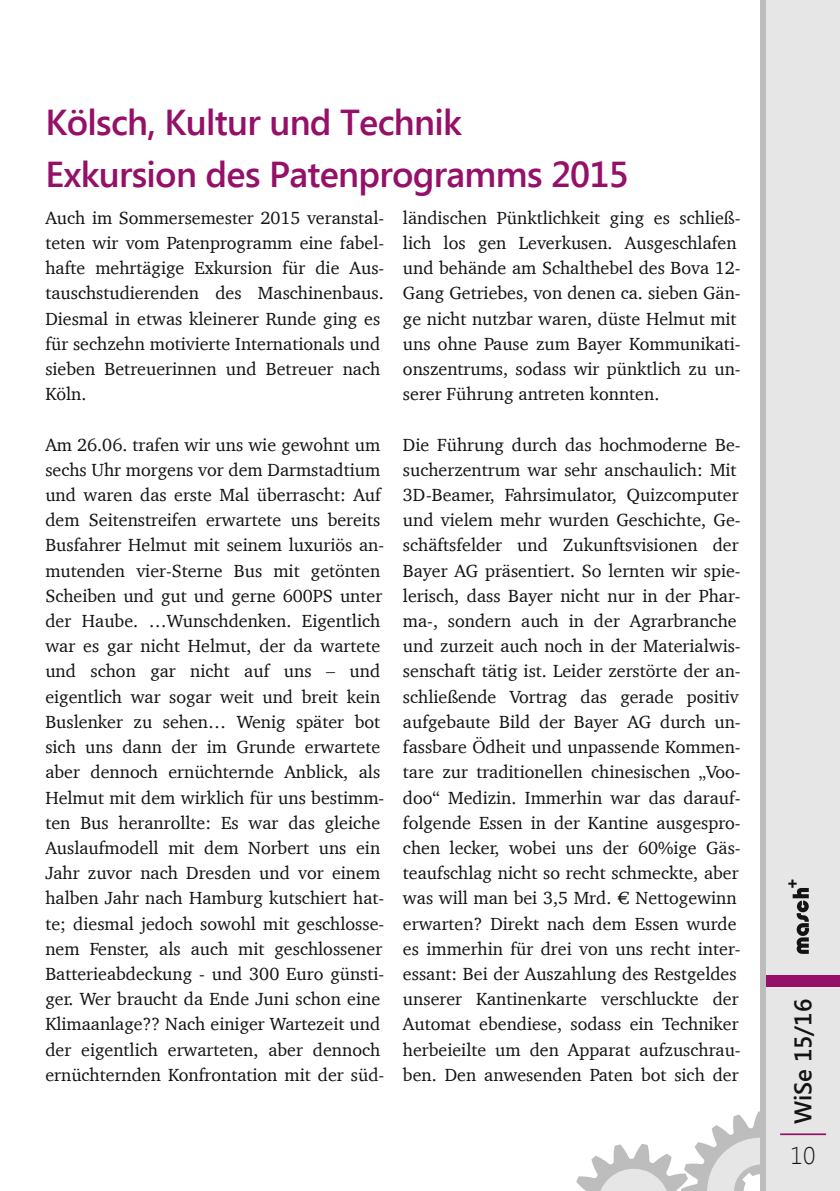
<style>
.page{position:relative;width:840px;height:1191px;background:#fff}
.page>*{position:absolute;margin:0;border:0;box-sizing:border-box;transform-origin:0 0}
.t1{font:600 36px/52px "Segoe UI";letter-spacing:-.02em;color:#941069}
.t2{font:600 24px "Segoe UI";color:#151312}
.t3{font:300 24px "Segoe UI";color:#151312}
.t4{font:18px/25.2px "Charter";color:#151312}
</style>
<div class="page">
<svg style="left:576px;top:1111px;width:184px;height:80px"></svg>
<div style="left:760px;top:0;width:17px;height:1191px;background:#bdbdbd"></div>
<div style="left:765px;top:0;width:74px;height:1191px;background:#e6e6e6"></div>
<svg style="left:788px;top:879px;width:20px;height:75px"></svg>
<div style="left:765px;top:975px;width:74px;height:11px;background:#941069"></div>
<hr style="left:779px;top:1133px;width:46px;height:2px;background:#941069">
<h1 class="t1" style="left:45px;top:100px;width:584px">Kölsch, Kultur und Technik<br>Exkursion des Patenprogramms 2015</h1>
<p class="t4" style="left:45px;top:206px;width:340px">Auch im Sommersemester 2015 veranstal&shy;teten wir vom Patenprogramm eine fabel&shy;hafte mehrtägige Exkursion für die Aus&shy;tauschstudierenden des Maschinenbaus.<br>Diesmal in etwas kleinerer Runde ging es für sechzehn motivierte Internationals und sieben Betreuerinnen und Betreuer nach Köln.</p>
<p class="t4" style="left:45px;top:433px;width:340px">Am 26.06. trafen wir uns wie gewohnt um sechs Uhr morgens vor dem Darmstadtium und waren das erste Mal überrascht: Auf dem Seitenstreifen erwartete uns bereits Busfahrer Helmut mit seinem luxuriös an&shy;mutenden vier-Sterne Bus mit getönten Scheiben und gut und gerne 600PS unter der Haube. …Wunschdenken. Eigentlich war es gar nicht Helmut, der da wartete und schon gar nicht auf uns – und eigentlich war sogar weit und breit kein Buslenker zu sehen… Wenig später bot sich uns dann der im Grunde erwartete aber dennoch ernüchternde Anblick, als Helmut mit dem wirklich für uns bestimm&shy;ten Bus heranrollte: Es war das gleiche Auslaufmodell mit dem Norbert uns ein Jahr zuvor nach Dresden und vor einem halben Jahr nach Hamburg kutschiert hat&shy;te; diesmal jedoch sowohl mit geschlosse&shy;nem Fenster, als auch mit geschlossener Batterieabdeckung - und 300 Euro günsti&shy;ger. Wer braucht da Ende Juni schon eine Klimaanlage?? Nach einiger Wartezeit und der eigentlich erwarteten, aber dennoch ernüchternden Konfrontation mit der süd-</p>
<p class="t4" style="left:403px;top:206px;width:339px">ländischen Pünktlichkeit ging es schließ&shy;lich los gen Leverkusen. Ausgeschlafen und behände am Schalthebel des Bova 12- Gang Getriebes, von denen ca. sieben Gän&shy;ge nicht nutzbar waren, düste Helmut mit uns ohne Pause zum Bayer Kommunikati&shy;onszentrums, sodass wir pünktlich zu un&shy;serer Führung antreten konnten.</p>
<p class="t4" style="left:403px;top:433px;width:339px">Die Führung durch das hochmoderne Be&shy;sucherzentrum war sehr anschaulich: Mit 3D-Beamer, Fahrsimulator, Quizcomputer und vielem mehr wurden Geschichte, Ge&shy;schäftsfelder und Zukunftsvisionen der Bayer AG präsentiert. So lernten wir spie&shy;lerisch, dass Bayer nicht nur in der Phar&shy;ma-, sondern auch in der Agrarbranche und zurzeit auch noch in der Materialwis&shy;senschaft tätig ist. Leider zerstörte der an&shy;schließende Vortrag das gerade positiv aufgebaute Bild der Bayer AG durch un&shy;fassbare Ödheit und unpassende Kommen&shy;tare zur traditionellen chinesischen „Voo&shy;doo“ Medizin. Immerhin war das darauf&shy;folgende Essen in der Kantine ausgespro&shy;chen lecker, wobei uns der 60%ige Gäs&shy;teaufschlag nicht so recht schmeckte, aber was will man bei 3,5 Mrd. € Nettogewinn erwarten? Direkt nach dem Essen wurde es immerhin für drei von uns recht inter&shy;essant: Bei der Auszahlung des Restgeldes unserer Kantinenkarte verschluckte der Automat ebendiese, sodass ein Techniker herbeieilte um den Apparat aufzuschrau&shy;ben. Den anwesenden Paten bot sich der</p>
<h2 class="t2" style="left:792px;top:1124px;width:127px;rotate:-90deg">WiSe 15/16</h2>
<h2 class="t3" style="left:790px;top:1141px;width:26px">10</h2>
</div>
